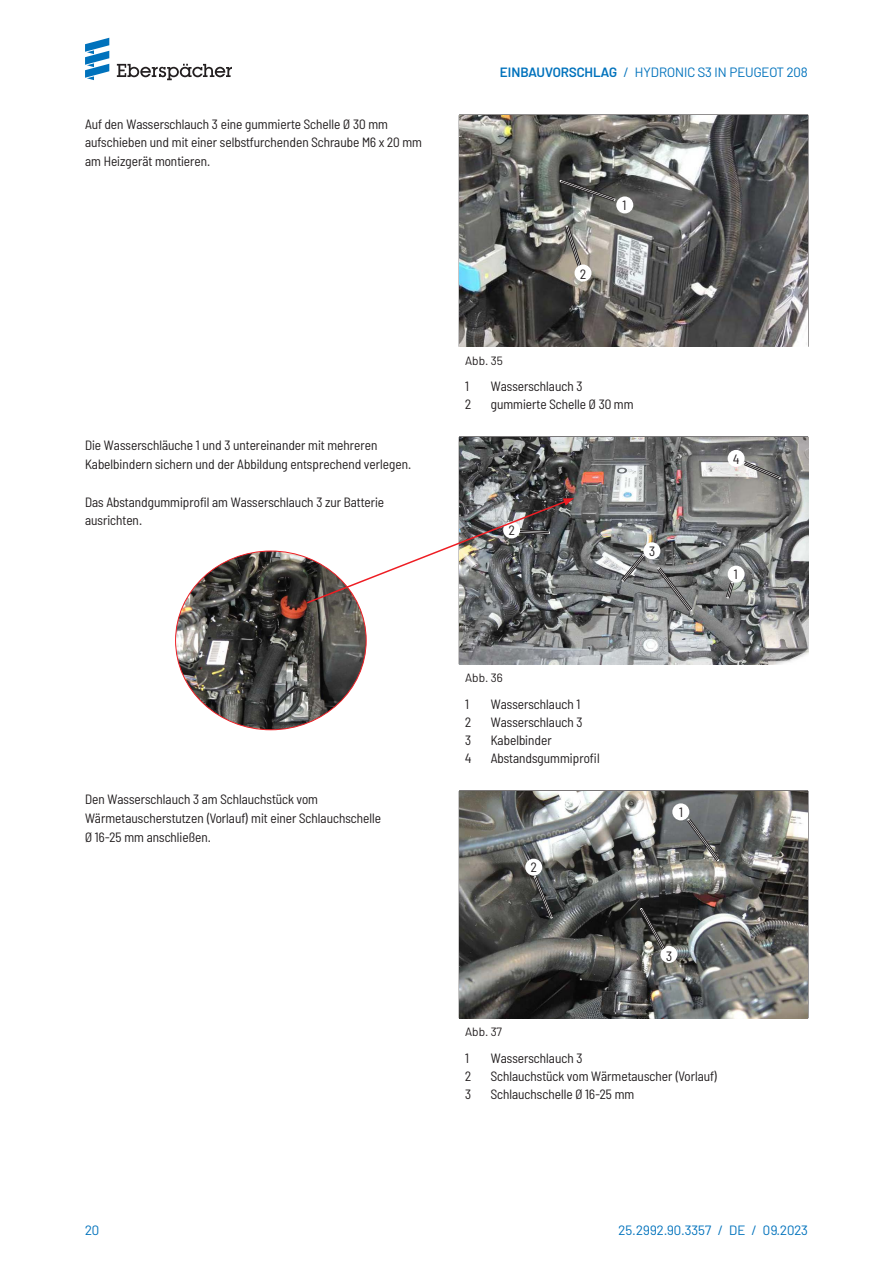
<style>
.page{position:relative;width:893px;height:1263px;background:#fff}
.page>*{position:absolute;margin:0;border:0;box-sizing:border-box;transform-origin:0 0}
.t1{font:semi-condensed 13.5px/18.8px "Barlow";color:#231f20}
.t2{font:13.5px "Barlow";color:#0072bc}
.t3{font:12px "Barlow";color:#231f20}
.s1{font-weight:600}
</style>
<div class="page">
<hr style="left:808px;top:115px;width:1px;height:232px;background:#231f20">
<img style="left:459px;top:115px;width:349px;height:232px">
<svg style="left:557px;top:177px;width:61px;height:26px;background:#4f504e"></svg>
<svg style="left:563px;top:223px;width:20px;height:47px"></svg>
<div style="left:616px;top:196px;width:17px;height:17px;background:#fff;border-radius:50%"></div>
<div style="left:574px;top:264px;width:17px;height:17px;background:#fff;border-radius:50%"></div>
<hr style="left:808px;top:437px;width:1px;height:227px;background:#231f20">
<img style="left:459px;top:437px;width:349px;height:227px">
<div style="left:728px;top:566px;width:17px;height:17px;background:#fff;border-radius:50%"></div>
<svg style="left:619px;top:551px;width:28px;height:33px"></svg>
<div style="left:643px;top:542px;width:17px;height:17px;background:#fff;border-radius:50%"></div>
<hr style="left:808px;top:791px;width:1px;height:227px;background:#231f20">
<img style="left:459px;top:791px;width:349px;height:227px">
<svg style="left:685px;top:816px;width:37px;height:48px;background:#696b6a"></svg>
<svg style="left:531px;top:874px;width:24px;height:47px"></svg>
<div style="left:672px;top:803px;width:17px;height:17px;background:#fff;border-radius:50%"></div>
<div style="left:525px;top:859px;width:17px;height:17px;background:#fff;border-radius:50%"></div>
<svg style="left:655px;top:565px;width:40px;height:49px;background:#797a7a"></svg>
<svg style="left:724px;top:579px;width:12px;height:22px"></svg>
<div style="left:660px;top:946px;width:17px;height:17px;background:#fff;border-radius:50%"></div>
<svg style="left:637px;top:905px;width:31px;height:47px"></svg>
<img style="left:176px;top:551px;width:190px;height:179px">
<svg style="left:305px;top:498px;width:269px;height:107px"></svg>
<div style="left:728px;top:450px;width:17px;height:17px;background:#fff;border-radius:50%"></div>
<svg style="left:741px;top:459px;width:42px;height:23px"></svg>
<svg style="left:117px;top:64px;width:115px;height:16px"></svg>
<svg style="left:85px;top:38px;width:24px;height:42px"></svg>
<p class="t1" style="left:85px;top:113px;width:339px">Auf den Wasserschlauch 3 eine gummierte Schelle Ø 30 mm aufschieben und mit einer selbstfurchenden Schraube M6 x 20 mm am Heizgerät montieren.</p>
<p class="t1" style="left:85px;top:435px;width:328px">Die Wasserschläuche 1 und 3 untereinander mit mehreren<br>Kabelbindern sichern und der Abbildung entsprechend verlegen.</p>
<p class="t1" style="left:85px;top:491px;width:301px">Das Abstandgummiprofil am Wasserschlauch 3 zur Batterie ausrichten.</p>
<p class="t1" style="left:85px;top:789px;width:298px">Den Wasserschlauch 3 am Schlauchstück vom<br>Wärmetauscherstutzen (Vorlauf) mit einer Schlauchschelle<br>Ø 16-25 mm anschließen.</p>
<p class="t2" style="left:500px;top:63px;width:309px"><span class="s1">EINBAUVORSCHLAG</span> / HYDRONIC S3 IN PEUGEOT 208</p>
<p class="t1" style="left:580px;top:263px;width:8px">2</p>
<p class="t1" style="left:622px;top:195px;width:5px">1</p>
<p class="t3" style="left:465px;top:352px;width:39px">Abb. 35</p>
<p class="t1" style="left:465px;top:376px;width:5px">1</p>
<p class="t1" style="left:491px;top:376px;width:93px">Wasserschlauch 3</p>
<p class="t1" style="left:465px;top:394px;width:8px">2</p>
<p class="t1" style="left:491px;top:394px;width:144px">gummierte Schelle Ø 30 mm</p>
<p class="t1" style="left:509px;top:520px;width:8px">2</p>
<p class="t1" style="left:649px;top:541px;width:7px">3</p>
<p class="t1" style="left:733px;top:449px;width:8px">4</p>
<p class="t1" style="left:734px;top:564px;width:5px">1</p>
<p class="t3" style="left:465px;top:669px;width:39px">Abb. 36</p>
<p class="t1" style="left:465px;top:694px;width:5px">1</p>
<p class="t1" style="left:491px;top:694px;width:91px">Wasserschlauch 1</p>
<p class="t1" style="left:465px;top:712px;width:8px">2</p>
<p class="t1" style="left:491px;top:712px;width:93px">Wasserschlauch 3</p>
<p class="t1" style="left:465px;top:730px;width:7px">3</p>
<p class="t1" style="left:491px;top:730px;width:62px">Kabelbinder</p>
<p class="t1" style="left:465px;top:748px;width:8px">4</p>
<p class="t1" style="left:491px;top:748px;width:110px">Abstandsgummiprofil</p>
<p class="t1" style="left:531px;top:857px;width:8px">2</p>
<p class="t1" style="left:679px;top:802px;width:5px">1</p>
<p class="t1" style="left:666px;top:945px;width:7px">3</p>
<p class="t3" style="left:465px;top:1023px;width:38px">Abb. 37</p>
<p class="t1" style="left:465px;top:1048px;width:5px">1</p>
<p class="t1" style="left:491px;top:1048px;width:93px">Wasserschlauch 3</p>
<p class="t1" style="left:465px;top:1066px;width:8px">2</p>
<p class="t1" style="left:491px;top:1066px;width:228px">Schlauchstück vom Wärmetauscher (Vorlauf)</p>
<p class="t1" style="left:465px;top:1084px;width:7px">3</p>
<p class="t1" style="left:491px;top:1084px;width:145px">Schlauchschelle Ø 16-25 mm</p>
<p class="t2" style="left:85px;top:1220px;width:16px">20</p>
<p class="t2" style="left:618px;top:1220px;width:191px">25.2992.90.3357 / DE / 09.2023</p>
</div>
